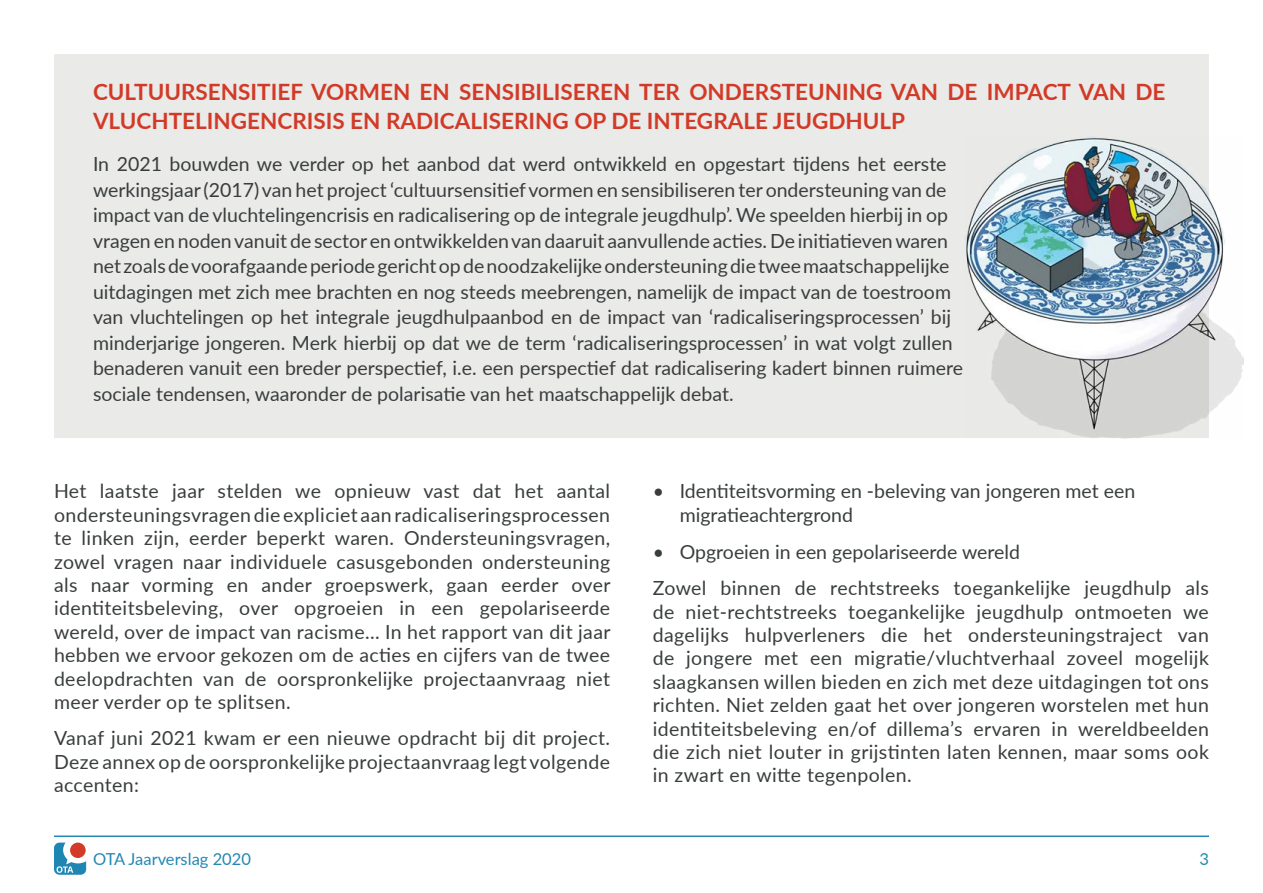
<style>
.page{position:relative;width:1263px;height:893px;background:#fff}
.page>*{position:absolute;margin:0;border:0;box-sizing:border-box;transform-origin:0 0}
.t1{font:700 22.5px/28.5px "Lato";color:#d23a27}
.t2{font:19.5px/23.4px "Lato";color:#393d3e}
.t3{font:16.5px "Lato";color:#2488b2}
</style>
<div class="page">
<hr style="left:54px;top:835px;width:1155px;height:2px;background:#2488b2">
<svg style="left:54px;top:843px;width:32px;height:32px"></svg>
<div style="left:70px;top:843px;width:16px;height:15px;background:#d23b27;border-radius:50%"></div>
<div style="left:54px;top:54px;width:1155px;height:384px;background:#eaeae8"></div>
<img style="left:965px;top:137px;width:278px;height:302px">
<p class="t1" style="left:93px;top:77px;width:1074px">CULTUURSENSITIEF VORMEN EN SENSIBILISEREN TER ONDERSTEUNING VAN DE IMPACT VAN DE<br>VLUCHTELINGENCRISIS EN RADICALISERING OP DE INTEGRALE JEUGDHULP</p>
<p class="t2" style="left:93px;top:150px;width:871px;line-height:25.5px">In 2021 bouwden we verder op het aanbod dat werd ontwikkeld en opgestart tijdens het eerste werkingsjaar (2017) van het project ‘cultuursensitief vormen en sensibiliseren ter ondersteuning van de impact van de vluchtelingencrisis en radicalisering op de integrale jeugdhulp’. We speelden hierbij in op vragen en noden vanuit de sector en ontwikkelden van daaruit aanvullende acties. De initiatieven waren net zoals de voorafgaande periode gericht op de noodzakelijke ondersteuning die twee maatschappelijke uitdagingen met zich mee brachten en nog steeds meebrengen, namelijk de impact van de toestroom van vluchtelingen op het integrale jeugdhulpaanbod en de impact van ‘radicaliseringsprocessen’ bij minderjarige jongeren. Merk hierbij op dat we de term ‘radicaliseringsprocessen’ in wat volgt zullen benaderen vanuit een breder perspectief, i.e. een perspectief dat radicalisering kadert binnen ruimere sociale tendensen, waaronder de polarisatie van het maatschappelijk debat.</p>
<p class="t2" style="left:54px;top:479px;width:558px;text-align:justify">Het laatste jaar stelden we opnieuw vast dat het aantal ondersteuningsvragen die expliciet aan radicaliseringsprocessen te linken zijn, eerder beperkt waren. Ondersteuningsvragen, zowel vragen naar individuele casusgebonden ondersteuning als naar vorming en ander groepswerk, gaan eerder over identiteitsbeleving, over opgroeien in een gepolariseerde wereld, over de impact van racisme… In het rapport van dit jaar hebben we ervoor gekozen om de acties en cijfers van de twee deelopdrachten van de oorspronkelijke projectaanvraag niet meer verder op te splitsen.</p>
<p class="t2" style="left:54px;top:725px;width:558px;text-align:justify">Vanaf juni 2021 kwam er een nieuwe opdracht bij dit project.<br>Deze annex op de oorspronkelijke projectaanvraag legt volgende accenten:</p>
<p class="t2" style="left:680px;top:478px;width:457px;line-height:24px;text-indent:-27px">• Identiteitsvorming en -beleving van jongeren met een migratieachtergrond</p>
<p class="t2" style="left:653px;top:533px;width:558px;line-height:36.2px">• Opgroeien in een gepolariseerde wereld<br>Zowel binnen de rechtstreeks toegankelijke jeugdhulp als</p>
<p class="t2" style="left:653px;top:599px;width:558px;text-align:justify">de niet-rechtstreeks toegankelijke jeugdhulp ontmoeten we dagelijks hulpverleners die het ondersteuningstraject van de jongere met een migratie/vluchtverhaal zoveel mogelijk slaagkansen willen bieden en zich met deze uitdagingen tot ons richten. Niet zelden gaat het over jongeren worstelen met hun identiteitsbeleving en/of dillema’s ervaren in wereldbeelden die zich niet louter in grijstinten laten kennen, maar soms ook in zwart en witte tegenpolen.</p>
<p class="t3" style="left:93px;top:847px;width:159px">OTA Jaarverslag 2020</p>
<p class="t3" style="left:1199px;top:847px;width:11px">3</p>
</div>
